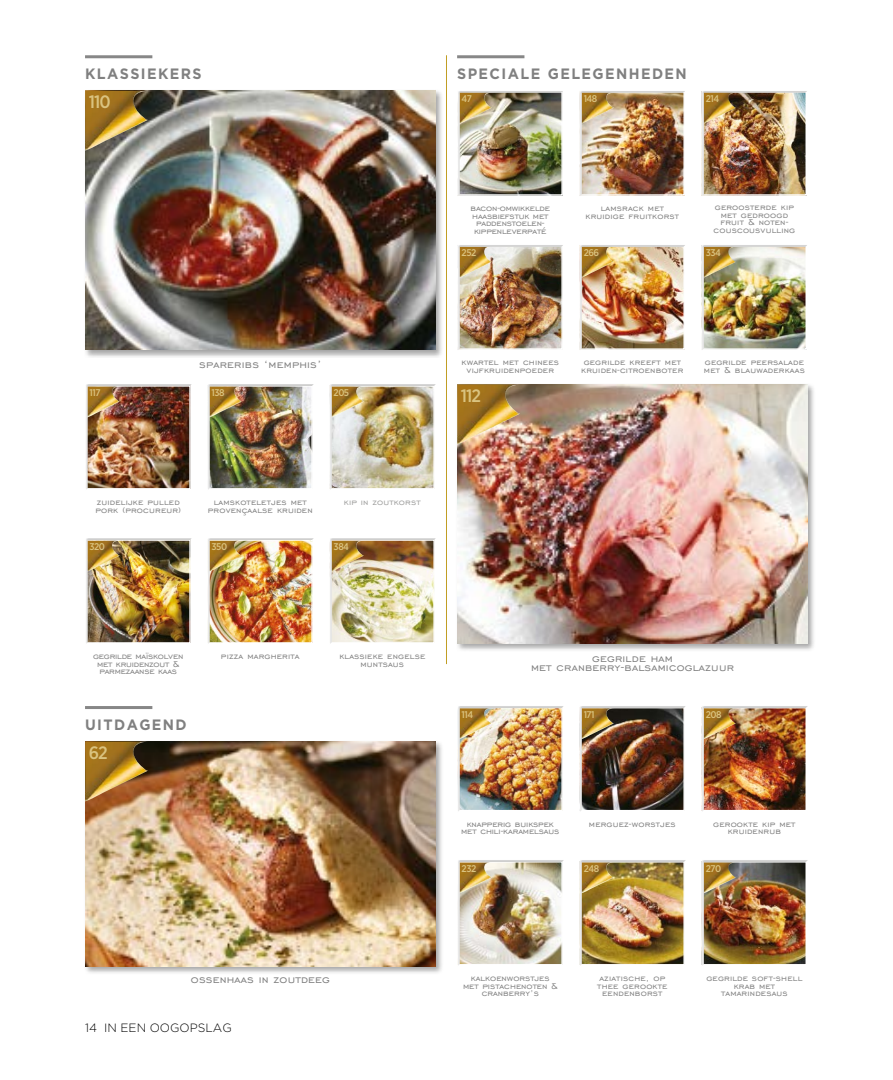
<style>
.page{position:relative;width:893px;height:1080px;background:#fff}
.page>*{position:absolute;margin:0;border:0;box-sizing:border-box;transform-origin:0 0}
.t1{font:500 18px "Gotham Narrow";letter-spacing:-.05em;color:#dac380}
.DIChocolate-SBStext{font:700 15px "Gotham";letter-spacing:.1em;color:#808080;scale:.95 1}
.TNC-Caption9{font:13.5px "Engravers Gothic BT";letter-spacing:.015em;color:#808080}
.Normale{font:300 12px "Gotham";color:#000}
.TNC-12-15caption{font:10.5px/7.5px "Engravers Gothic BT";letter-spacing:.015em;color:#808080;text-align:center}
.TNC-12-15caption-2{font:10.5px/7.5px "Engravers Gothic BT";letter-spacing:-.015em;color:#808080;text-align:center}
.TNC-12-15caption-3{font:10.5px/7.5px "Engravers Gothic BT";letter-spacing:-.02em;color:#808080}
.TNC-12-15caption-4{font:10.5px "Engravers Gothic BT";letter-spacing:-.01em;color:#808080}
.t2{font:10.5px "Engravers Gothic BT";letter-spacing:.015em;color:#9d9d9c}
.t3{font:500 9.75px "Gotham Narrow";letter-spacing:-.05em;color:#dac380}
</style>
<div class="page">
<div style="left:83px;top:88px;width:361px;height:270px;background:#000;opacity:.35"></div>
<img style="left:85px;top:90px;width:351px;height:260px">
<img style="left:580px;top:91px;width:105px;height:105px">
<img style="left:458px;top:91px;width:105px;height:105px">
<img style="left:85px;top:91px;width:63px;height:60px">
<img style="left:702px;top:91px;width:105px;height:105px">
<img style="left:580px;top:245px;width:105px;height:105px">
<img style="left:458px;top:245px;width:105px;height:105px">
<img style="left:702px;top:245px;width:105px;height:105px">
<div style="left:455px;top:382px;width:361px;height:270px;background:#000;opacity:.35"></div>
<img style="left:457px;top:384px;width:351px;height:260px">
<img style="left:207px;top:384px;width:107px;height:105px">
<img style="left:86px;top:384px;width:106px;height:105px">
<img style="left:457px;top:384px;width:63px;height:60px">
<img style="left:330px;top:384px;width:106px;height:105px">
<img style="left:207px;top:538px;width:107px;height:106px">
<img style="left:86px;top:538px;width:106px;height:105px">
<img style="left:330px;top:538px;width:106px;height:106px">
<div style="left:83px;top:739px;width:361px;height:236px;background:#000;opacity:.35"></div>
<img style="left:85px;top:741px;width:351px;height:225px">
<img style="left:580px;top:706px;width:106px;height:105px">
<img style="left:458px;top:706px;width:106px;height:105px">
<img style="left:85px;top:741px;width:63px;height:60px">
<img style="left:702px;top:706px;width:106px;height:105px">
<img style="left:580px;top:860px;width:106px;height:105px">
<img style="left:458px;top:860px;width:106px;height:105px">
<img style="left:702px;top:860px;width:106px;height:105px">
<hr style="left:446px;top:55px;width:1px;height:609px;background:#c19e24">
<hr style="left:85px;top:55px;width:67px;height:3px;background:#878787">
<hr style="left:457px;top:55px;width:67px;height:3px;background:#878787">
<hr style="left:85px;top:706px;width:67px;height:3px;background:#878787">
<p class="DIChocolate-SBStext" style="left:85px;top:65px;width:124px">KLASSIEKERS</p>
<p class="DIChocolate-SBStext" style="left:457px;top:65px;width:243px">SPECIALE GELEGENHEDEN</p>
<p class="t1" style="left:89px;top:91px;width:23px">110</p>
<p class="t3" style="left:706px;top:93px;width:15px">214</p>
<p class="t3" style="left:462px;top:93px;width:12px">47</p>
<p class="t3" style="left:584px;top:93px;width:15px">148</p>
<p class="TNC-12-15caption-2" style="left:470px;top:204px;width:81px">bacon-omwikkelde haasbiefstuk met paddenstoelen&shy;kippenleverpaté</p>
<p class="TNC-12-15caption" style="left:713px;top:203px;width:83px">geroosterde kip met gedroogd fruit &amp; noten&shy;couscousvulling</p>
<p class="TNC-12-15caption" style="left:586px;top:204px;width:95px">lamsrack met kruidige fruitkorst</p>
<p class="TNC-Caption9" style="left:199px;top:357px;width:124px">spareribs ‘memphis’</p>
<p class="t3" style="left:462px;top:247px;width:16px">252</p>
<p class="t3" style="left:584px;top:247px;width:17px">266</p>
<p class="t3" style="left:706px;top:247px;width:17px">334</p>
<p class="TNC-12-15caption" style="left:462px;top:359px;width:99px">kwartel met chinees vijfkruidenpoeder</p>
<p class="TNC-12-15caption" style="left:581px;top:359px;width:104px;text-align:left">gegrilde kreeft met kruiden-citroenboter</p>
<p class="TNC-12-15caption" style="left:704px;top:359px;width:102px;text-align:left">gegrilde peersalade met &amp; blauwaderkaas</p>
<p class="t3" style="left:334px;top:386px;width:17px">205</p>
<p class="t3" style="left:90px;top:386px;width:12px">117</p>
<p class="t3" style="left:212px;top:386px;width:15px">138</p>
<p class="t1" style="left:461px;top:385px;width:22px">112</p>
<p class="TNC-12-15caption" style="left:95px;top:498px;width:87px;text-align:left">zuidelijke pulled pork (procureur)</p>
<p class="t2" style="left:344px;top:496px;width:78px">kip in zoutkorst</p>
<p class="TNC-12-15caption" style="left:208px;top:498px;width:106px">lamskoteletjes met provençaalse kruiden</p>
<p class="t3" style="left:90px;top:540px;width:17px">320</p>
<p class="t3" style="left:212px;top:540px;width:17px">350</p>
<p class="t3" style="left:334px;top:540px;width:17px">384</p>
<p class="TNC-12-15caption-3" style="left:93px;top:652px;width:92px">gegrilde maïskolven</p>
<p class="TNC-12-15caption" style="left:221px;top:652px;width:80px">pizza margherita</p>
<p class="TNC-12-15caption-3" style="left:97px;top:660px;width:84px">met kruidenzout &amp; parmezaanse kaas</p>
<p class="DIChocolate-SBStext" style="left:85px;top:716px;width:109px">UITDAGEND</p>
<p class="t1" style="left:89px;top:742px;width:21px">62</p>
<p class="TNC-12-15caption" style="left:339px;top:652px;width:87px">klassieke engelse muntsaus</p>
<p class="TNC-Caption9" style="left:592px;top:650px;width:82px">gegrilde ham</p>
<p class="TNC-Caption9" style="left:531px;top:659px;width:204px">met cranberry-balsamicoglazuur</p>
<p class="t3" style="left:462px;top:708px;width:13px">114</p>
<p class="t3" style="left:584px;top:708px;width:12px">171</p>
<p class="t3" style="left:706px;top:708px;width:17px">208</p>
<p class="TNC-12-15caption-4" style="left:467px;top:818px;width:89px">knapperig buikspek</p>
<p class="TNC-12-15caption" style="left:589px;top:820px;width:88px">merguez-worstjes</p>
<p class="TNC-12-15caption-4" style="left:461px;top:826px;width:100px">met chili-karamelsaus</p>
<p class="TNC-12-15caption" style="left:713px;top:820px;width:84px">gerookte kip met kruidenrub</p>
<p class="t3" style="left:462px;top:862px;width:16px">232</p>
<p class="t3" style="left:584px;top:862px;width:17px">248</p>
<p class="t3" style="left:706px;top:862px;width:17px">270</p>
<p class="TNC-Caption9" style="left:191px;top:972px;width:140px">ossenhaas in zoutdeeg</p>
<p class="Normale" style="left:85px;top:1020px;width:148px">14 IN EEN OOGOPSLAG</p>
<p class="TNC-12-15caption" style="left:463px;top:974px;width:96px">kalkoenworstjes met pistachenoten &amp; cranberry’s</p>
<p class="TNC-12-15caption" style="left:706px;top:974px;width:97px">gegrilde soft-shell krab met tamarindesaus</p>
<p class="TNC-12-15caption" style="left:597px;top:974px;width:72px">aziatische, op thee gerookte eendenborst</p>
</div>
